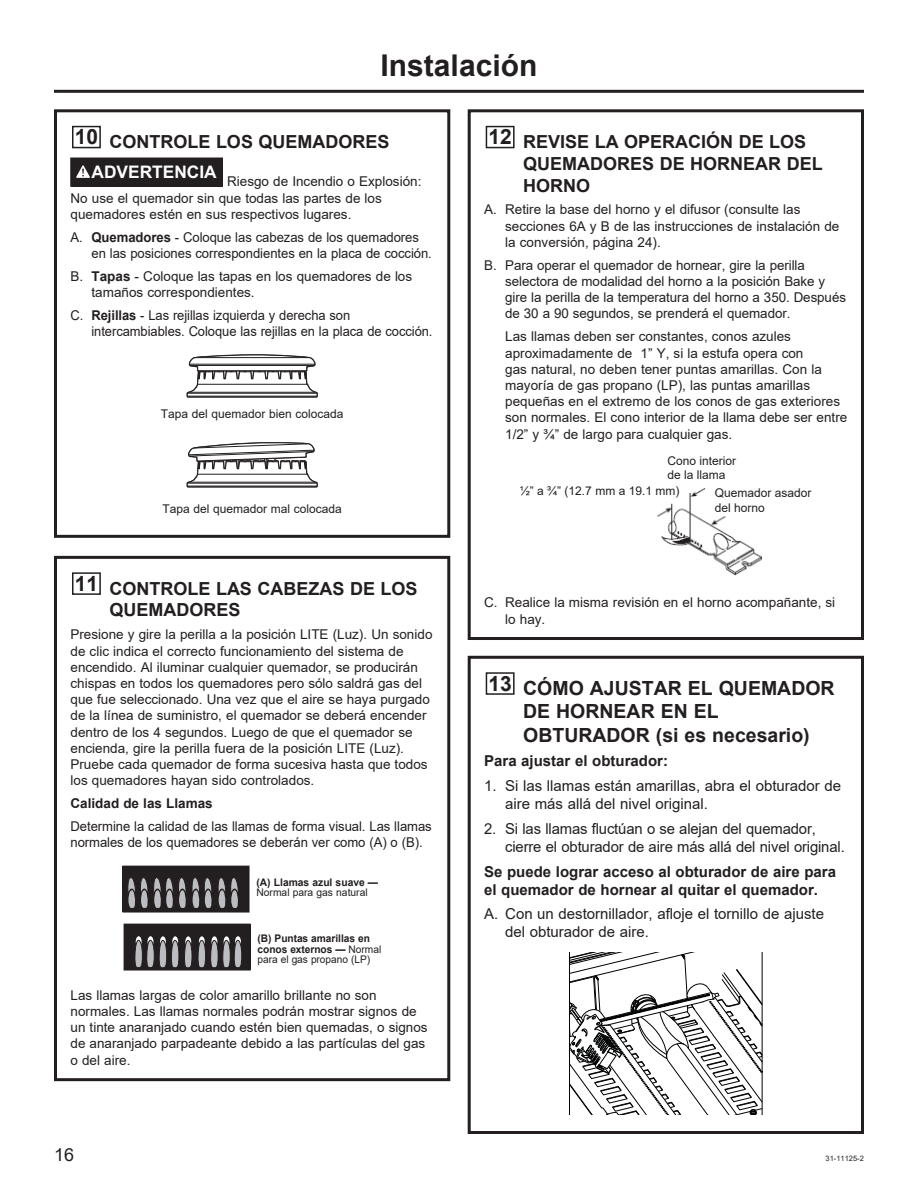
<style>
.page{position:relative;width:918px;height:1188px;background:#fff}
.page>*{position:absolute;margin:0;border:0;box-sizing:border-box;transform-origin:0 0}
.t1{font:700 30px "Arial";color:#231f20}
.t2{font:700 19.5px/23.4px "Arial";color:#231f20}
.t3{font:700 18px/21.6px "Arial";color:#231f20}
.t4{font:18px "Arial";color:#231f20}
.t5{font:700 17.4px "Arial";color:#fff}
.t6{font:15px/18px "Arial";color:#231f20}
.t7{font:700 15px/18px "Arial";color:#231f20}
.t8{font:13.5px/16.2px "Arial";color:#231f20}
.t9{font:13.5px/16.2px "Arial";color:#231f20;scale:.96 1}
.t10{font:700 13.5px "Arial";color:#231f20}
.t11{font:12px/14.4px "Arial";color:#231f20}
.t12{font:700 10.5px/10.5px "Arial";letter-spacing:-.005em;color:#231f20}
.t13{font:10.5px "Arial";color:#231f20}
.t14{font:7.5px "Arial";color:#231f20}
.s1{font-weight:700}
.s2{font-weight:400}
</style>
<div class="page">
<hr style="left:54px;top:90px;width:810px;height:3px;background:#231f20">
<div style="left:72px;top:126px;width:29px;height:22px;border:2px solid #231f20"></div>
<div style="left:71px;top:158px;width:152px;height:28px;background:#231f20"></div>
<svg style="left:76px;top:165px;width:14px;height:13px"></svg>
<div style="left:54px;top:109px;width:396px;height:429px;border:3px solid #231f20"></div>
<div style="left:486px;top:126px;width:29px;height:22px;border:2px solid #231f20"></div>
<div style="left:468px;top:109px;width:396px;height:531px;border:3px solid #231f20"></div>
<div style="left:486px;top:672px;width:29px;height:23px;border:2px solid #231f20"></div>
<div style="left:468px;top:656px;width:396px;height:478px;border:3px solid #231f20"></div>
<div style="left:72px;top:572px;width:29px;height:23px;border:2px solid #231f20"></div>
<div style="left:54px;top:556px;width:396px;height:525px;border:3px solid #231f20"></div>
<svg style="left:187px;top:442px;width:131px;height:46px"></svg>
<svg style="left:186px;top:354px;width:132px;height:44px"></svg>
<hr style="left:190px;top:365px;width:124px;height:1px;background:#231f20">
<hr style="left:190px;top:364px;width:125px;height:1px;background:#231f20">
<hr style="left:195px;top:357px;width:113px;height:1px;background:#231f20">
<svg style="left:569px;top:952px;width:194px;height:163px"></svg>
<div style="left:123px;top:866px;width:126px;height:46px;background:#231f20"></div>
<svg style="left:128px;top:878px;width:84px;height:30px"></svg>
<svg style="left:218px;top:878px;width:20px;height:30px"></svg>
<div style="left:124px;top:924px;width:126px;height:46px;background:#231f20"></div>
<div style="left:136px;top:936px;width:6px;height:11px;background:#fff;border-radius:50%"></div>
<div style="left:148px;top:936px;width:5px;height:11px;background:#fff;border-radius:50%"></div>
<svg style="left:160px;top:936px;width:6px;height:11px"></svg>
<svg style="left:172px;top:936px;width:6px;height:11px"></svg>
<svg style="left:185px;top:936px;width:6px;height:11px"></svg>
<svg style="left:199px;top:936px;width:6px;height:11px"></svg>
<div style="left:224px;top:936px;width:5px;height:11px;background:#fff;border-radius:50%"></div>
<svg style="left:235px;top:936px;width:6px;height:11px"></svg>
<svg style="left:135px;top:939px;width:107px;height:29px"></svg>
<img style="left:657px;top:488px;width:105px;height:88px">
<div style="left:715px;top:489px;width:103px;height:27px;background:#fff"></div>
<div style="left:503px;top:486px;width:176px;height:14px;background:#fff"></div>
<h1 class="t1" style="left:381px;top:49px;width:158px">Instalación</h1>
<h3 class="t3" style="left:75px;top:131px;width:316px"><sup>10</sup> CONTROLE LOS QUEMADORES</h3>
<p class="t5" style="left:92px;top:165px;width:127px">ADVERTENCIA</p>
<p class="t8" style="left:71px;top:174px;width:352px;text-indent:157px">Riesgo de Incendio o Explosión:<br>No use el quemador sin que todas las partes de los quemadores estén en sus respectivos lugares.</p>
<p class="t8" style="left:92px;top:229px;width:342px;text-indent:-21px">A. <span class="s1">Quemadores</span> - Coloque las cabezas de los quemadores en las posiciones correspondientes en la placa de cocción.</p>
<p class="t8" style="left:92px;top:268px;width:322px;text-indent:-21px">B. <span class="s1">Tapas</span> - Coloque las tapas en los quemadores de los tamaños correspondientes.</p>
<p class="t9" style="left:92px;top:307px;width:357px;text-indent:-21px">C. <span class="s1">Rejillas</span> - Las rejillas izquierda y derecha son intercambiables. Coloque las rejillas en la placa de cocción.</p>
<p class="t11" style="left:161px;top:407px;width:184px">Tapa del quemador bien colocada</p>
<p class="t11" style="left:162px;top:502px;width:181px">Tapa del quemador mal colocada</p>
<h3 class="t3" style="left:110px;top:578px;width:310px;text-indent:-35px"><sup>11</sup> CONTROLE LAS CABEZAS DE LOS<br>QUEMADORES</h3>
<p class="t8" style="left:70px;top:627px;width:364px">Presione y gire la perilla a la posición LITE (Luz). Un sonido de clic indica el correcto funcionamiento del sistema de encendido. Al iluminar cualquier quemador, se producirán chispas en todos los quemadores pero sólo saldrá gas del que fue seleccionado. Una vez que el aire se haya purgado de la línea de suministro, el quemador se deberá encender dentro de los 4 segundos. Luego de que el quemador se encienda, gire la perilla fuera de la posición LITE (Luz).<br>Pruebe cada quemador de forma sucesiva hasta que todos los quemadores hayan sido controlados.</p>
<p class="t10" style="left:70px;top:796px;width:144px">Calidad de las Llamas</p>
<p class="t8" style="left:70px;top:818px;width:363px">Determine la calidad de las llamas de forma visual. Las llamas normales de los quemadores se deberán ver como (A) o (B).</p>
<p class="t12" style="left:256px;top:877px;width:123px">(A) Llamas azul suave —</p>
<p class="t13" style="left:256px;top:887px;width:113px">Normal para gas natural</p>
<p class="t12" style="left:258px;top:933px;width:125px">(B) Puntas amarillas en conos externos — <span class="s2">Normal para el gas propano (LP)</span></p>
<p class="t8" style="left:70px;top:987px;width:359px">Las llamas largas de color amarillo brillante no son normales. Las llamas normales podrán mostrar signos de un tinte anaranjado cuando estén bien quemadas, o signos de anaranjado parpadeante debido a las partículas del gas o del aire.</p>
<h3 class="t3" style="left:523px;top:131px;width:301px;text-indent:-35px"><sup>12</sup> REVISE LA OPERACIÓN DE LOS<br>QUEMADORES DE HORNEAR DEL<br>HORNO</h3>
<p class="t8" style="left:505px;top:202px;width:336px;text-indent:-21px">A. Retire la base del horno y el difusor (consulte las secciones 6A y B de las instrucciones de instalación de la conversión, página 24).</p>
<p class="t8" style="left:505px;top:257px;width:342px;text-indent:-21px">B. Para operar el quemador de hornear, gire la perilla selectora de modalidad del horno a la posición Bake y gire la perilla de la temperatura del horno a 350. Después de 30 a 90 segundos, se prenderá el quemador.</p>
<p class="t8" style="left:505px;top:329px;width:344px">Las llamas deben ser constantes, conos azules aproximadamente de 1” Y, si la estufa opera con<br>gas natural, no deben tener puntas amarillas. Con la mayoría de gas propano (LP), las puntas amarillas pequeñas en el extremo de los conos de gas exteriores son normales. El cono interior de la llama debe ser entre 1/2” y ¾” de largo para cualquier gas.</p>
<p class="t11" style="left:668px;top:453px;width:70px">Cono interior de la llama</p>
<p class="t11" style="left:715px;top:486px;width:98px">Quemador asador del horno</p>
<p class="t11" style="left:520px;top:484px;width:161px">½” a ¾” (12.7 mm a 19.1 mm)</p>
<p class="t8" style="left:505px;top:595px;width:332px;text-indent:-21px">C. Realice la misma revisión en el horno acompañante, si lo hay.</p>
<h2 class="t2" style="left:523px;top:676px;width:313px;text-indent:-35px"><sup>13</sup> CÓMO AJUSTAR EL QUEMADOR<br>DE HORNEAR EN EL<br>OBTURADOR (si es necesario)</h2>
<p class="t7" style="left:484px;top:752px;width:185px">Para ajustar el obturador:</p>
<p class="t6" style="left:505px;top:777px;width:337px;text-indent:-21px">1. Si las llamas están amarillas, abra el obturador de aire más allá del nivel original.</p>
<p class="t6" style="left:505px;top:820px;width:341px;text-indent:-21px">2. Si las llamas fluctúan o se alejan del quemador, cierre el obturador de aire más allá del nivel original.</p>
<p class="t7" style="left:484px;top:862px;width:353px">Se puede lograr acceso al obturador de aire para el quemador de hornear al quitar el quemador.</p>
<p class="t6" style="left:505px;top:905px;width:320px;text-indent:-21px">A. Con un destornillador, afloje el tornillo de ajuste del obturador de aire.</p>
<h3 class="t4" style="left:54px;top:1145px;width:22px">16</h3>
<p class="t14" style="left:826px;top:1154px;width:40px">31-11125-2</p>
</div>
